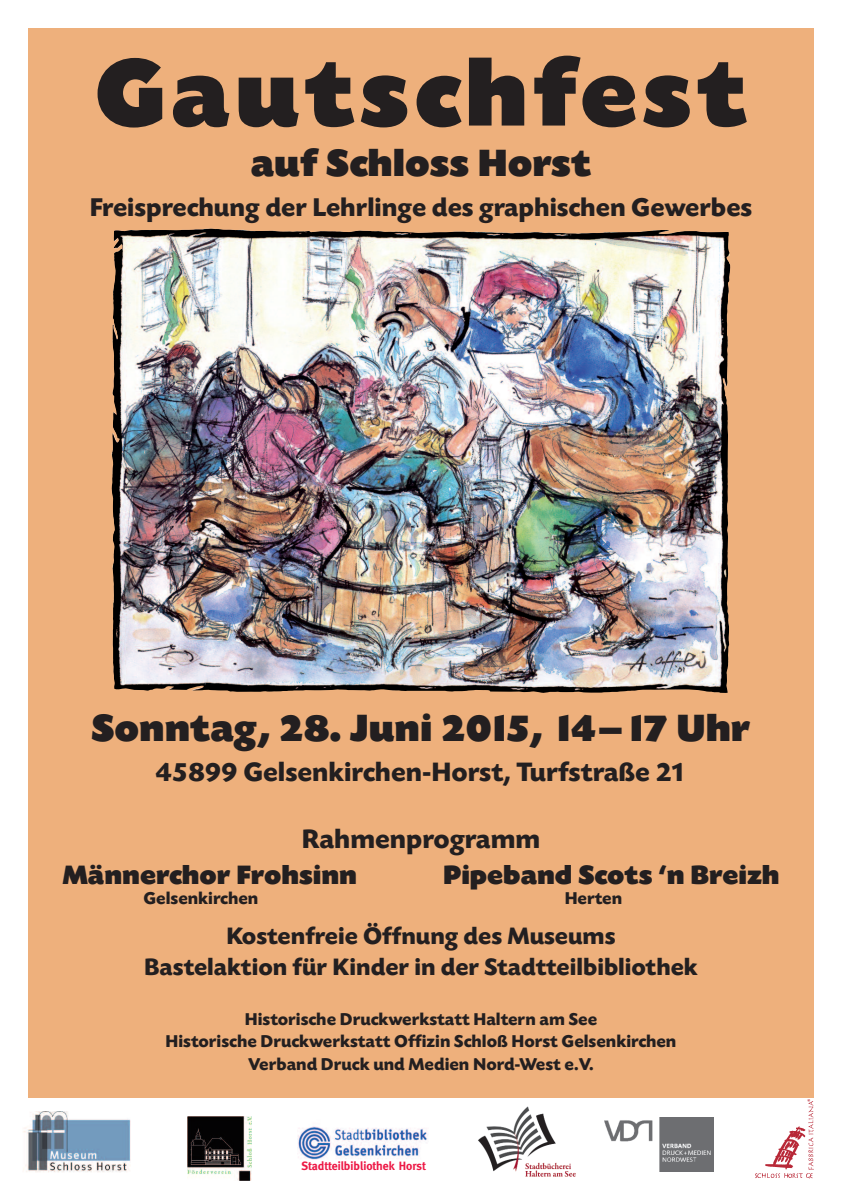
<style>
.page{position:relative;width:842px;height:1191px;background:#fff}
.page>*{position:absolute;margin:0;border:0;box-sizing:border-box;transform-origin:0 0}
.t1{font:100px "Today SB Ultra";letter-spacing:.05em;color:#231f20}
.t2{font:40px "Today SB Ultra";color:#231f20}
.t3{font:700 28px "Today SB";color:#231f20}
.t4{font:28px "Today SB Ultra";color:#231f20}
.t5{font:700 27px "Today SB";color:#231f20}
.t6{font:700 25px/31px "Today SB";color:#231f20;text-align:center}
.t7{font:700 18px/22px "Today SB";color:#231f20;text-align:center}
.t8{font:700 12px "Meta";color:#ed1845}
</style>
<div class="page">
<img style="left:755px;top:1099px;width:59px;height:80px">
<img style="left:28px;top:28px;width:786px;height:1069px">
<img style="left:111px;top:228px;width:619px;height:227px">
<img style="left:23px;top:1111px;width:108px;height:61px">
<img style="left:187px;top:1116px;width:65px;height:65px">
<img style="left:298px;top:1126px;width:130px;height:34px">
<img style="left:604px;top:1117px;width:110px;height:54px">
<img style="left:478px;top:1106px;width:98px;height:71px">
<h1 class="t1" style="left:95px;top:33px;width:654px">Gautschfest</h1>
<h2 class="t2" style="left:251px;top:138px;width:342px">auf Schloss Horst</h2>
<h3 class="t5" style="left:90px;top:190px;width:664px">Freisprechung der Lehrlinge des graphischen Gewerbes</h3>
<h2 class="t2" style="left:92px;top:703px;width:660px">Sonntag, 28. Juni 2015, 14–17 Uhr</h2>
<h3 class="t3" style="left:156px;top:755px;width:532px">45899 Gelsenkirchen-Horst, Turfstraße 21</h3>
<h3 class="t3" style="left:302px;top:821px;width:240px">Rahmenprogramm</h3>
<h3 class="t4" style="left:62px;top:857px;width:296px">Männerchor Frohsinn</h3>
<h3 class="t4" style="left:443px;top:857px;width:338px">Pipeband Scots ‘n Breizh</h3>
<p class="t7" style="left:144px;top:886px;width:116px">Gelsenkirchen</p>
<p class="t7" style="left:565px;top:886px;width:59px">Herten</p>
<h3 class="t6" style="left:144px;top:919px;width:555px">Kostenfreie Öffnung des Museums<br>Bastelaktion für Kinder in der Stadtteilbibliothek</h3>
<p class="t7" style="left:165px;top:1008px;width:512px">Historische Druckwerkstatt Haltern am See<br>Historische Druckwerkstatt Offizin Schloß Horst Gelsenkirchen<br>Verband Druck und Medien Nord-West e.V.</p>
<p class="t8" style="left:301px;top:1158px;width:126px">Stadtteilbibliothek Horst</p>
</div>
